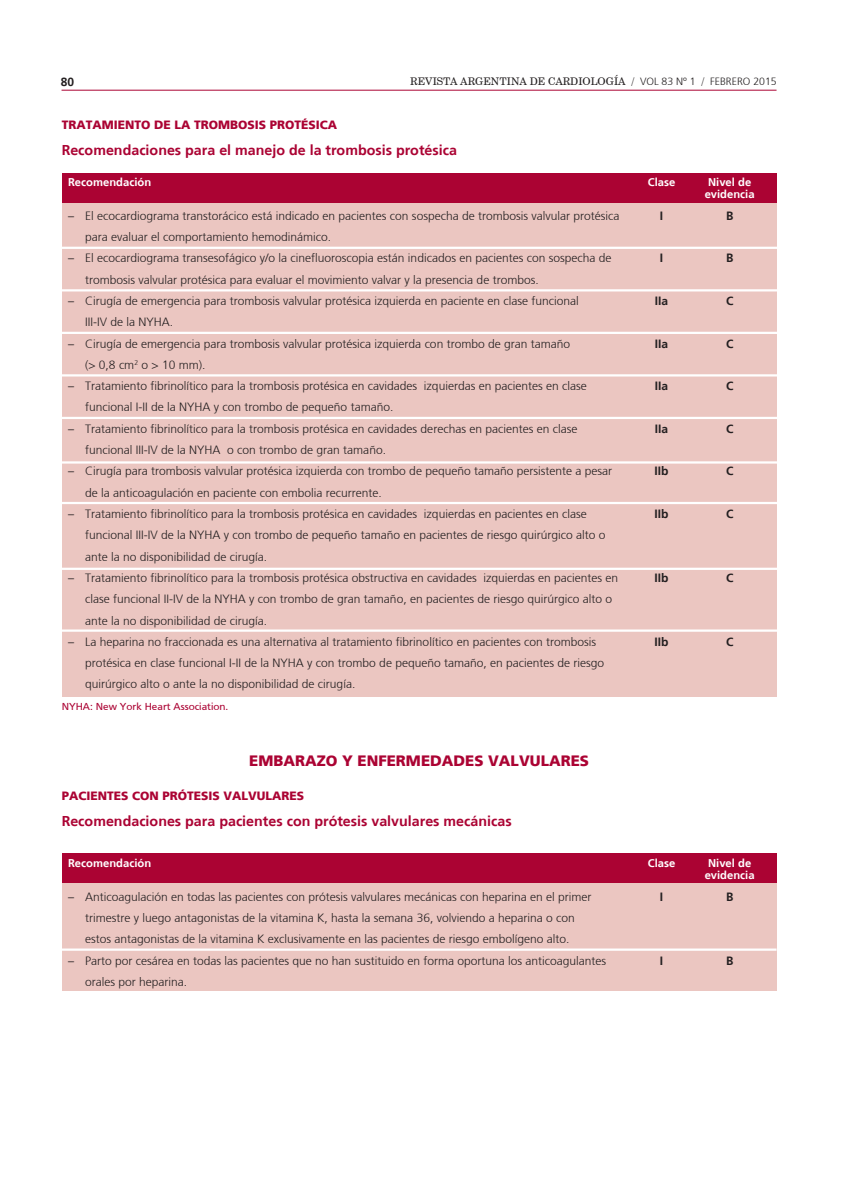
<style>
.page{position:relative;width:851px;height:1191px;background:#fff}
.page>*{position:absolute;margin:0;border:0;box-sizing:border-box;transform-origin:0 0}
.subtit{font:900 15px "Frutiger";color:#ab0333}
.subtit1n{font:700 14.25px "Frutiger";color:#ab0333}
.tabla{font:300 12px "Frutiger";color:#231f20}
.subtit-2{font:900 12px "Frutiger";color:#ab0333}
.tabla-2{font:700 12px "Frutiger";color:#231f20}
.tabla-3{font:700 11.25px/12px "Frutiger";color:#fff;text-align:center}
.t1{font:10.5px "Century Schoolbook BT";color:#231f20}
.tabla_pie{font:10.5px "Frutiger";color:#ab0333}
.s1{font-family:"Frutiger";font-weight:300}
</style>
<div class="page">
<hr style="left:62px;top:90px;width:714px;height:1px;background:#ab0333">
<div style="left:62px;top:202px;width:714px;height:494px;background:#ebc6c1"></div>
<div style="left:62px;top:173px;width:714px;height:29px;background:#ab0333"></div>
<div style="left:62px;top:883px;width:714px;height:108px;background:#ebc6c1"></div>
<div style="left:62px;top:854px;width:714px;height:29px;background:#ab0333"></div>
<hr style="left:62px;top:247px;width:718px;height:2px;background:#fff">
<hr style="left:62px;top:289px;width:718px;height:2px;background:#fff">
<hr style="left:62px;top:461px;width:718px;height:2px;background:#fff">
<hr style="left:62px;top:502px;width:718px;height:2px;background:#fff">
<hr style="left:62px;top:567px;width:718px;height:3px;background:#fff">
<hr style="left:62px;top:629px;width:718px;height:3px;background:#fff">
<hr style="left:62px;top:417px;width:718px;height:2px;background:#fff">
<hr style="left:62px;top:374px;width:718px;height:2px;background:#fff">
<hr style="left:62px;top:332px;width:718px;height:2px;background:#fff">
<hr style="left:62px;top:948px;width:714px;height:2px;background:#fff">
<p class="tabla-2" style="left:61px;top:75px;width:15px">80</p>
<p class="t1" style="left:410px;top:75px;width:368px">REVISTA ARGENTINA DE CARDIOLOGÍA / <span class="s1">VOL 83 Nº 1</span> / <span class="s1">FEBRERO 2015</span></p>
<p class="subtit-2" style="left:62px;top:118px;width:277px">TRATAMIENTO DE LA TROMBOSIS PROTÉSICA</p>
<p class="subtit1n" style="left:62px;top:141px;width:397px">Recomendaciones para el manejo de la trombosis protésica</p>
<p class="tabla-3" style="left:68px;top:176px;width:85px">Recomendación</p>
<p class="tabla-3" style="left:647px;top:176px;width:29px">Clase</p>
<p class="tabla-3" style="left:704px;top:176px;width:52px">Nivel de evidencia</p>
<p class="tabla" style="left:68px;top:209px;width:553px">– El ecocardiograma transtorácico está indicado en pacientes con sospecha de trombosis valvular protésica</p>
<p class="tabla-2" style="left:660px;top:208px;width:5px">I</p>
<p class="tabla-2" style="left:726px;top:208px;width:9px">B</p>
<p class="tabla" style="left:85px;top:230px;width:248px">para evaluar el comportamiento hemodinámico.</p>
<p class="tabla" style="left:68px;top:251px;width:545px">– El ecocardiograma transesofágico y/o la cinefluoroscopia están indicados en pacientes con sospecha de</p>
<p class="tabla-2" style="left:660px;top:251px;width:5px">I</p>
<p class="tabla-2" style="left:726px;top:251px;width:9px">B</p>
<p class="tabla" style="left:85px;top:273px;width:455px">trombosis valvular protésica para evaluar el movimiento valvar y la presencia de trombos.</p>
<p class="tabla" style="left:68px;top:294px;width:512px">– Cirugía de emergencia para trombosis valvular protésica izquierda en paciente en clase funcional</p>
<p class="tabla-2" style="left:655px;top:294px;width:15px">IIa</p>
<p class="tabla-2" style="left:726px;top:294px;width:9px">C</p>
<p class="tabla" style="left:85px;top:315px;width:90px">III-IV de la NYHA.</p>
<p class="tabla" style="left:68px;top:336px;width:503px">– Cirugía de emergencia para trombosis valvular protésica izquierda con trombo de gran tamaño</p>
<p class="tabla-2" style="left:655px;top:336px;width:15px">IIa</p>
<p class="tabla-2" style="left:726px;top:336px;width:9px">C</p>
<p class="tabla" style="left:85px;top:358px;width:122px">(&gt; 0,8 cm<sup>2</sup> o &gt; 10 mm).</p>
<p class="tabla" style="left:68px;top:379px;width:520px">– Tratamiento fibrinolítico para la trombosis protésica en cavidades izquierdas en pacientes en clase</p>
<p class="tabla-2" style="left:655px;top:379px;width:15px">IIa</p>
<p class="tabla-2" style="left:726px;top:379px;width:9px">C</p>
<p class="tabla" style="left:85px;top:400px;width:310px">funcional I-II de la NYHA y con trombo de pequeño tamaño.</p>
<p class="tabla" style="left:68px;top:422px;width:511px">– Tratamiento fibrinolítico para la trombosis protésica en cavidades derechas en pacientes en clase</p>
<p class="tabla-2" style="left:655px;top:421px;width:15px">IIa</p>
<p class="tabla-2" style="left:726px;top:421px;width:9px">C</p>
<p class="tabla" style="left:85px;top:443px;width:302px">funcional III-IV de la NYHA o con trombo de gran tamaño.</p>
<p class="tabla" style="left:68px;top:464px;width:545px">– Cirugía para trombosis valvular protésica izquierda con trombo de pequeño tamaño persistente a pesar</p>
<p class="tabla-2" style="left:654px;top:464px;width:16px">IIb</p>
<p class="tabla-2" style="left:726px;top:464px;width:9px">C</p>
<p class="tabla" style="left:85px;top:486px;width:298px">de la anticoagulación en paciente con embolia recurrente.</p>
<p class="tabla" style="left:68px;top:507px;width:520px">– Tratamiento fibrinolítico para la trombosis protésica en cavidades izquierdas en pacientes en clase</p>
<p class="tabla-2" style="left:654px;top:507px;width:16px">IIb</p>
<p class="tabla-2" style="left:726px;top:507px;width:9px">C</p>
<p class="tabla" style="left:85px;top:528px;width:522px">funcional III-IV de la NYHA y con trombo de pequeño tamaño en pacientes de riesgo quirúrgico alto o</p>
<p class="tabla" style="left:85px;top:549px;width:184px">ante la no disponibilidad de cirugía.</p>
<p class="tabla" style="left:68px;top:571px;width:551px">– Tratamiento fibrinolítico para la trombosis protésica obstructiva en cavidades izquierdas en pacientes en</p>
<p class="tabla-2" style="left:654px;top:570px;width:16px">IIb</p>
<p class="tabla-2" style="left:726px;top:570px;width:9px">C</p>
<p class="tabla" style="left:85px;top:592px;width:528px">clase funcional II-IV de la NYHA y con trombo de gran tamaño, en pacientes de riesgo quirúrgico alto o</p>
<p class="tabla" style="left:85px;top:613px;width:184px">ante la no disponibilidad de cirugía.</p>
<p class="tabla" style="left:68px;top:635px;width:529px">– La heparina no fraccionada es una alternativa al tratamiento fibrinolítico en pacientes con trombosis</p>
<p class="tabla-2" style="left:654px;top:634px;width:16px">IIb</p>
<p class="tabla-2" style="left:726px;top:634px;width:9px">C</p>
<p class="tabla" style="left:85px;top:656px;width:520px">protésica en clase funcional I-II de la NYHA y con trombo de pequeño tamaño, en pacientes de riesgo</p>
<p class="tabla" style="left:85px;top:677px;width:272px">quirúrgico alto o ante la no disponibilidad de cirugía.</p>
<p class="tabla_pie" style="left:62px;top:701px;width:168px">NYHA: New York Heart Association.</p>
<p class="subtit" style="left:249px;top:751px;width:341px">EMBARAZO Y ENFERMEDADES VALVULARES</p>
<p class="subtit-2" style="left:62px;top:789px;width:244px">PACIENTES CON PRÓTESIS VALVULARES</p>
<p class="subtit1n" style="left:62px;top:812px;width:451px">Recomendaciones para pacientes con prótesis valvulares mecánicas</p>
<p class="tabla-3" style="left:68px;top:857px;width:85px">Recomendación</p>
<p class="tabla-3" style="left:647px;top:857px;width:29px">Clase</p>
<p class="tabla-3" style="left:704px;top:857px;width:52px">Nivel de evidencia</p>
<p class="tabla" style="left:68px;top:889px;width:525px">– Anticoagulación en todas las pacientes con prótesis valvulares mecánicas con heparina en el primer</p>
<p class="tabla-2" style="left:660px;top:889px;width:5px">I</p>
<p class="tabla-2" style="left:726px;top:889px;width:9px">B</p>
<p class="tabla" style="left:85px;top:911px;width:491px">trimestre y luego antagonistas de la vitamina K, hasta la semana 36, volviendo a heparina o con</p>
<p class="tabla" style="left:85px;top:932px;width:486px">estos antagonistas de la vitamina K exclusivamente en las pacientes de riesgo embolígeno alto.</p>
<p class="tabla" style="left:68px;top:953px;width:539px">– Parto por cesárea en todas las pacientes que no han sustituido en forma oportuna los anticoagulantes</p>
<p class="tabla-2" style="left:660px;top:953px;width:5px">I</p>
<p class="tabla-2" style="left:726px;top:953px;width:9px">B</p>
<p class="tabla" style="left:85px;top:975px;width:104px">orales por heparina.</p>
</div>
